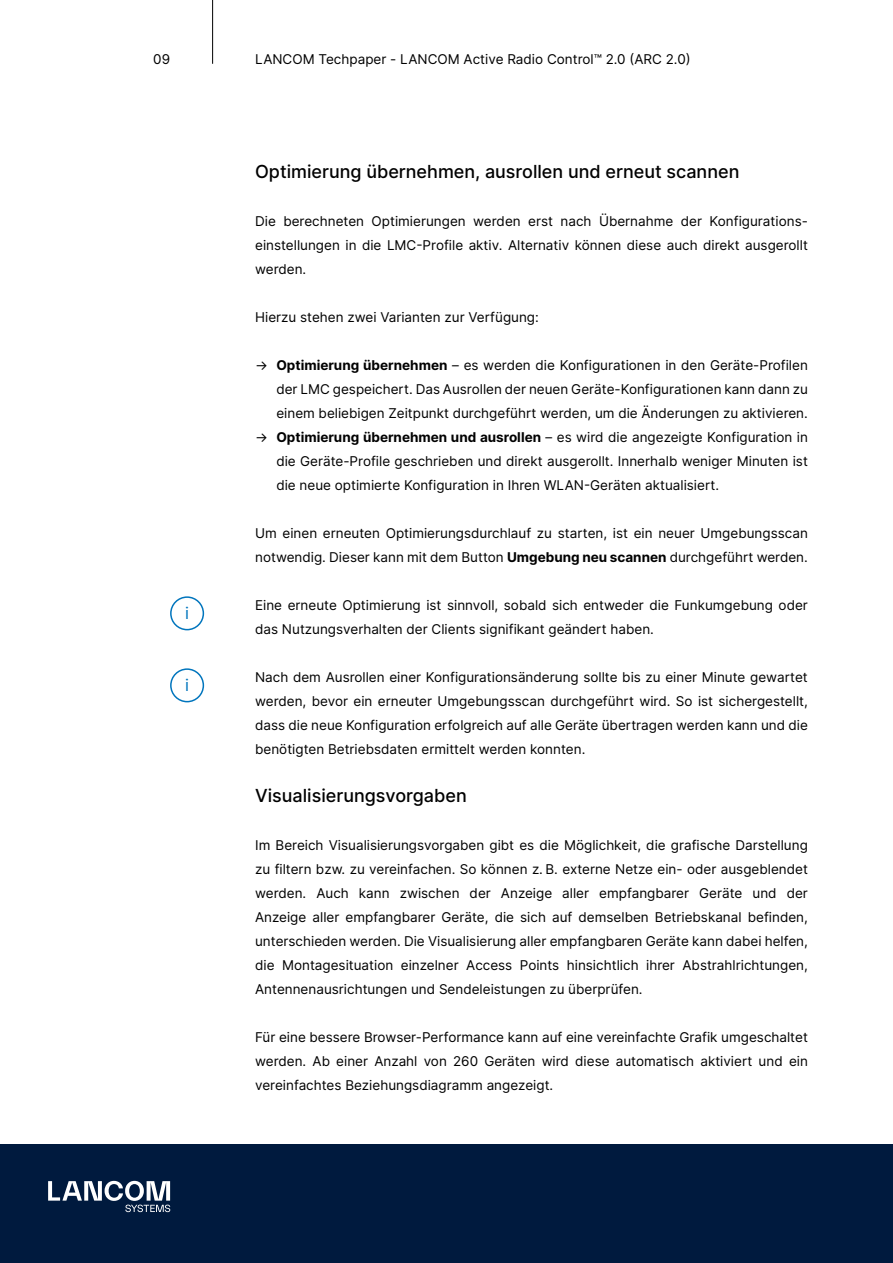
<style>
.page{position:relative;width:893px;height:1263px;background:#fff}
.page>*{position:absolute;margin:0;border:0;box-sizing:border-box;transform-origin:0 0}
.t1{font:500 18px "Inter";color:#000}
.t2{font:16.5px "Inter";color:#0075bd}
.t3{font:13.5px/24px "Inter";color:#000;text-align:justify}
.s1{font-weight:700}
</style>
<div class="page">
<div style="left:170px;top:596px;width:34px;height:34px;border:2px solid #0075bd;border-radius:50%"></div>
<div style="left:170px;top:668px;width:34px;height:34px;border:2px solid #0075bd;border-radius:50%"></div>
<div style="left:0;top:1144px;width:893px;height:119px;background:#001a3e"></div>
<hr style="left:212px;top:0;width:1px;height:64px;background:#000">
<svg style="left:48px;top:1181px;width:122px;height:31px"></svg>
<p class="t3" style="left:153px;top:47px;width:18px">09</p>
<p class="t3" style="left:255px;top:47px;width:437px">LANCOM Techpaper - LANCOM Active Radio Control™ 2.0 (ARC 2.0)</p>
<p class="t2" style="left:185px;top:601px;width:5px">i</p>
<p class="t2" style="left:185px;top:673px;width:5px">i</p>
<h1 class="t1" style="left:255px;top:159px;width:486px">Optimierung übernehmen, ausrollen und erneut scannen</h1>
<p class="t3" style="left:255px;top:209px;width:554px;text-align:left">Die berechneten Optimierungen werden erst nach Übernahme der Konfigurations&shy;einstellungen in die LMC-Profile aktiv. Alternativ können diese auch direkt ausgerollt werden.</p>
<p class="t3" style="left:255px;top:305px;width:285px">Hierzu stehen zwei Varianten zur Verfügung:</p>
<p class="t3" style="left:276px;top:353px;width:533px;text-indent:-21px">→ <span class="s1">Optimierung übernehmen</span> – es werden die Konfigurationen in den Geräte-Profilen der LMC gespeichert. Das Ausrollen der neuen Geräte-Konfigurationen kann dann zu einem beliebigen Zeitpunkt durchgeführt werden, um die Änderungen zu aktivieren.</p>
<p class="t3" style="left:276px;top:425px;width:533px;text-indent:-21px">→ <span class="s1">Optimierung übernehmen und ausrollen</span> – es wird die angezeigte Konfiguration in die Geräte-Profile geschrieben und direkt ausgerollt. Innerhalb weniger Minuten ist die neue optimierte Konfiguration in Ihren WLAN-Geräten aktualisiert.</p>
<p class="t3" style="left:255px;top:521px;width:554px">Um einen erneuten Optimierungsdurchlauf zu starten, ist ein neuer Umgebungsscan notwendig. Dieser kann mit dem Button <span class="s1">Umgebung neu scannen</span> durchgeführt werden.</p>
<p class="t3" style="left:255px;top:593px;width:554px">Eine erneute Optimierung ist sinnvoll, sobald sich entweder die Funkumgebung oder das Nutzungsverhalten der Clients signifikant geändert haben.</p>
<p class="t3" style="left:255px;top:665px;width:554px">Nach dem Ausrollen einer Konfigurationsänderung sollte bis zu einer Minute gewartet werden, bevor ein erneuter Umgebungsscan durchgeführt wird. So ist sichergestellt, dass die neue Konfiguration erfolgreich auf alle Geräte übertragen werden kann und die benötigten Betriebsdaten ermittelt werden konnten.</p>
<h1 class="t1" style="left:255px;top:783px;width:213px">Visualisierungsvorgaben</h1>
<p class="t3" style="left:255px;top:833px;width:554px">Im Bereich Visualisierungsvorgaben gibt es die Möglichkeit, die grafische Darstellung zu filtern bzw. zu vereinfachen. So können z. B. externe Netze ein- oder ausgeblendet werden. Auch kann zwischen der Anzeige aller empfangbarer Geräte und der Anzeige aller empfangbarer Geräte, die sich auf demselben Betriebskanal befinden, unterschieden werden. Die Visualisierung aller empfangbaren Geräte kann dabei helfen, die Montagesituation einzelner Access Points hinsichtlich ihrer Abstrahlrichtungen, Antennenausrichtungen und Sendeleistungen zu überprüfen.</p>
<p class="t3" style="left:255px;top:1025px;width:554px">Für eine bessere Browser-Performance kann auf eine vereinfachte Grafik umgeschaltet werden. Ab einer Anzahl von 260 Geräten wird diese automatisch aktiviert und ein vereinfachtes Beziehungsdiagramm angezeigt.</p>
</div>
